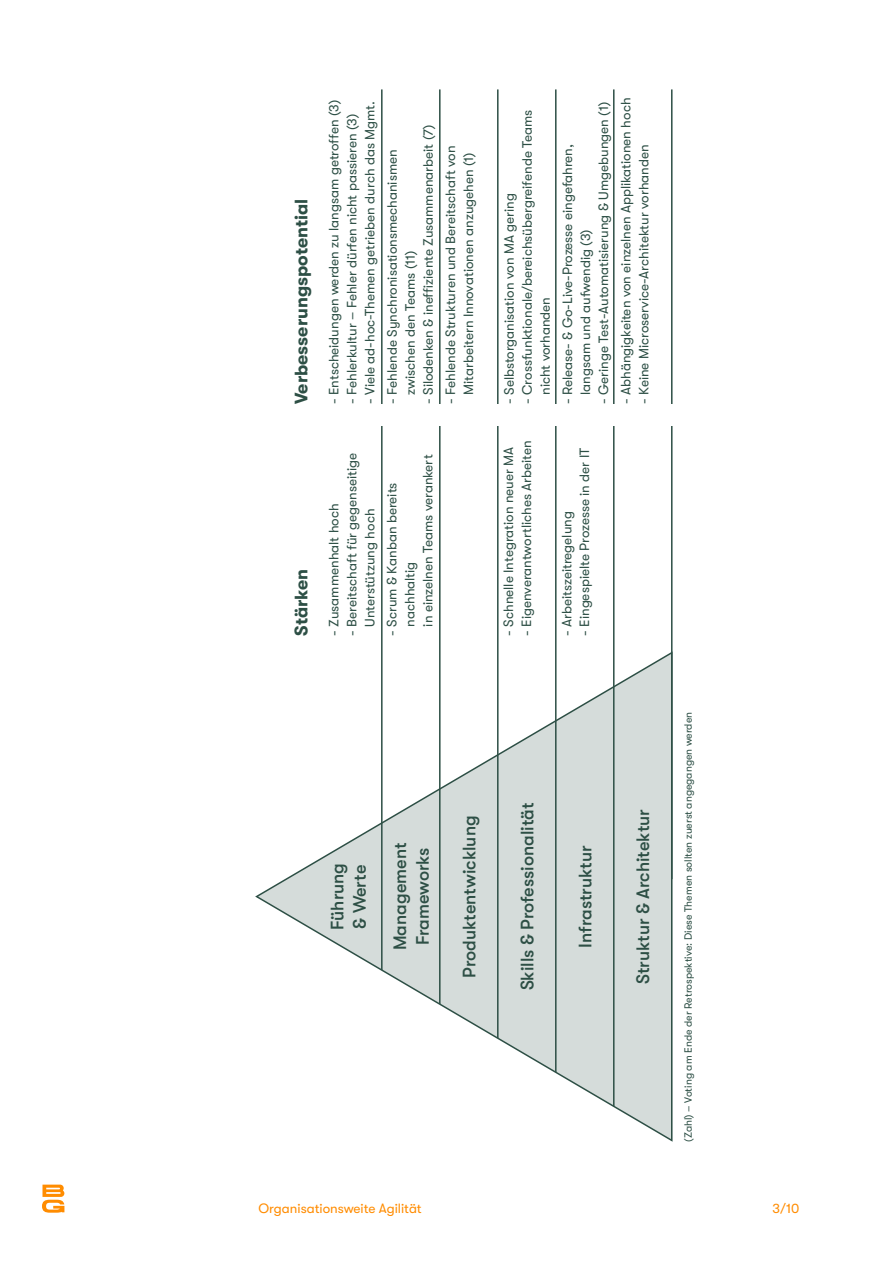
<style>
.page{position:relative;width:893px;height:1263px;background:#fff}
.page>*{position:absolute;margin:0;border:0;box-sizing:border-box;transform-origin:0 0}
.t1{font:500 18px/22.5px "GT Walsheim";color:#2d4f45}
.t2{font:700 18px "GT Walsheim";color:#2d4f45}
.t3{font:13.5px/18px "GT Walsheim";color:#2d4f45}
.t4{font:13.5px "GT Walsheim";color:#ff8c00}
.t5{font:10.5px "GT Walsheim";color:#2d4f45}
</style>
<div class="page">
<svg style="left:42px;top:1184px;width:22px;height:29px"></svg>
<hr style="left:381px;top:89px;width:2px;height:790px;background:#2d4f45">
<hr style="left:439px;top:89px;width:2px;height:790px;background:#2d4f45">
<hr style="left:497px;top:89px;width:2px;height:790px;background:#2d4f45">
<hr style="left:555px;top:89px;width:2px;height:790px;background:#2d4f45">
<hr style="left:613px;top:89px;width:1px;height:790px;background:#2d4f45">
<hr style="left:671px;top:89px;width:1px;height:790px;background:#2d4f45">
<svg style="left:255px;top:650px;width:418px;height:492px"></svg>
<div style="left:335px;top:404px;width:363px;height:21px;background:#fff"></div>
<h1 class="t2" style="left:291px;top:404px;width:206px;rotate:-90deg">Verbesserungspotential</h1>
<p class="t3" style="left:325px;top:404px;width:306px;rotate:-90deg">- Entscheidungen werden zu langsam getroffen (3)</p>
<p class="t3" style="left:361px;top:404px;width:304px;rotate:-90deg">- Viele ad-hoc-Themen getrieben durch das Mgmt.</p>
<p class="t3" style="left:343px;top:404px;width:291px;rotate:-90deg">- Fehlerkultur – Fehler dürfen nicht passieren (3)</p>
<p class="t3" style="left:419px;top:404px;width:281px;rotate:-90deg">- Silodenken &amp; ineffiziente Zusammenarbeit (7)</p>
<p class="t3" style="left:383px;top:404px;width:256px;rotate:-90deg">- Fehlende Synchronisationsmechanismen</p>
<p class="t3" style="left:401px;top:395px;width:146px;rotate:-90deg">zwischen den Teams (11)</p>
<p class="t3" style="left:442px;top:404px;width:260px;text-align:center;rotate:-90deg">- Fehlende Strukturen und Bereitschaft von<br>Mitarbeitern Innovationen anzugehen (1)</p>
<h1 class="t2" style="left:291px;top:636px;width:68px;rotate:-90deg">Stärken</h1>
<p class="t3" style="left:325px;top:636px;width:134px;rotate:-90deg">- Zusammenhalt hoch</p>
<p class="t3" style="left:343px;top:627px;width:175px;text-indent:-9px;rotate:-90deg">- Bereitschaft für gegenseitige<br>Unterstützung hoch</p>
<p class="t3" style="left:383px;top:627px;width:173px;text-indent:-9px;rotate:-90deg">- Scrum &amp; Kanban bereits nachhaltig<br>in einzelnen Teams verankert</p>
<p class="t3" style="left:518px;top:395px;width:287px;text-indent:-9px;rotate:-90deg">- Crossfunktionale/bereichsübergreifende Teams nicht vorhanden</p>
<p class="t3" style="left:500px;top:404px;width:212px;rotate:-90deg">- Selbstorganisation von MA gering</p>
<p class="t3" style="left:595px;top:404px;width:303px;rotate:-90deg">- Geringe Test-Automatisierung &amp; Umgebungen (1)</p>
<p class="t3" style="left:559px;top:395px;width:253px;text-indent:-9px;rotate:-90deg">- Release- &amp; Go-Live-Prozesse eingefahren, langsam und aufwendig (3)</p>
<p class="t3" style="left:617px;top:404px;width:308px;rotate:-90deg">- Abhängigkeiten von einzelnen Applikationen hoch</p>
<p class="t3" style="left:635px;top:404px;width:261px;rotate:-90deg">- Keine Microservice-Architektur vorhanden</p>
<p class="t3" style="left:500px;top:636px;width:190px;rotate:-90deg">- Schnelle Integration neuer MA</p>
<p class="t3" style="left:518px;top:636px;width:197px;rotate:-90deg">- Eigenverantwortliches Arbeiten</p>
<p class="t3" style="left:576px;top:636px;width:189px;rotate:-90deg">- Eingespielte Prozesse in der IT</p>
<p class="t3" style="left:558px;top:636px;width:126px;rotate:-90deg">- Arbeitszeitregelung</p>
<h1 class="t1" style="left:326px;top:930px;width:69px;rotate:-90deg">Führung &amp; Werte</h1>
<h1 class="t1" style="left:389px;top:950px;width:109px;rotate:-90deg">Management<br>Frameworks</h1>
<h1 class="t1" style="left:458px;top:977px;width:163px;rotate:-90deg">Produktentwicklung</h1>
<h1 class="t1" style="left:516px;top:990px;width:189px;rotate:-90deg">Skills &amp; Professionalität</h1>
<h1 class="t1" style="left:574px;top:948px;width:104px;rotate:-90deg">Infrastruktur</h1>
<h1 class="t1" style="left:632px;top:984px;width:177px;rotate:-90deg">Struktur &amp; Architektur</h1>
<p class="t5" style="left:682px;top:1142px;width:431px;rotate:-90deg">(Zahl) – Voting am Ende der Retrospektive: Diese Themen sollten zuerst angegangen werden</p>
<p class="t4" style="left:259px;top:1200px;width:165px">Organisationsweite Agilität</p>
<p class="t4" style="left:773px;top:1200px;width:28px">3/10</p>
</div>
